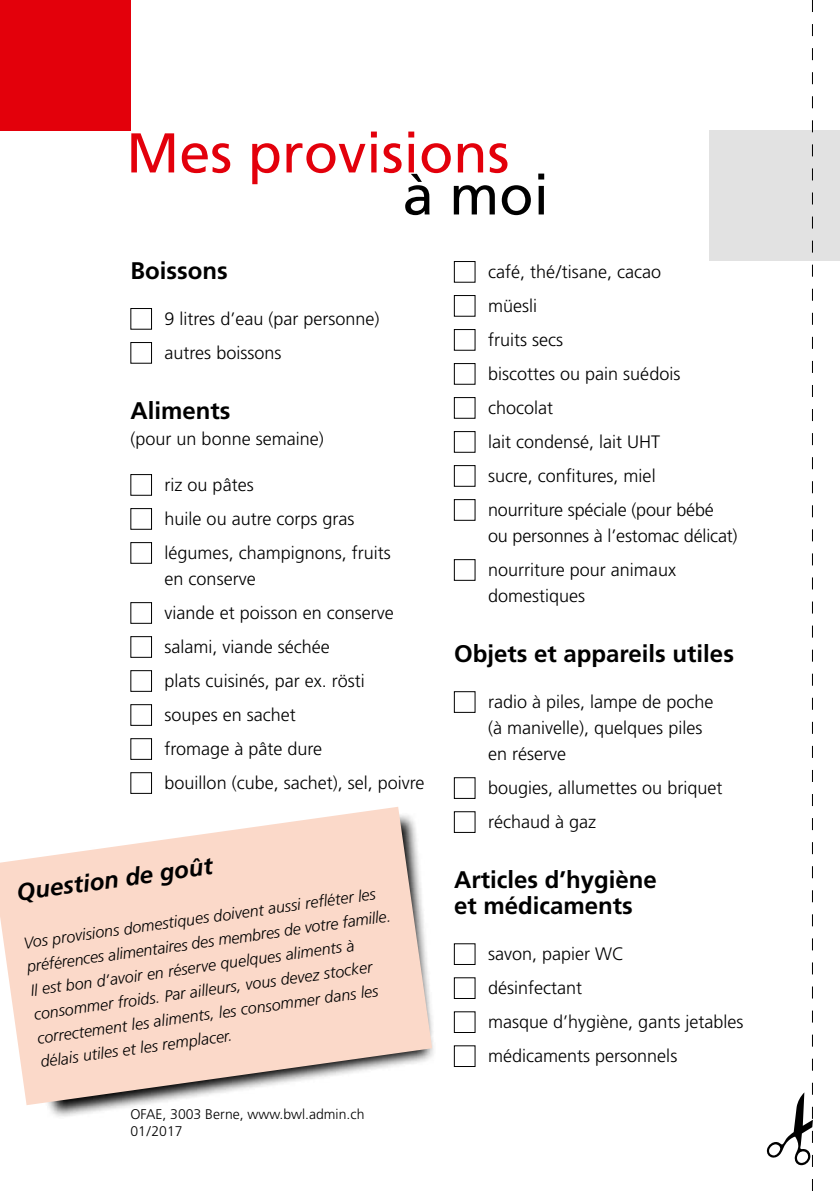
<style>
.page{position:relative;width:840px;height:1191px;background:#fff}
.page>*{position:absolute;margin:0;border:0;box-sizing:border-box;transform-origin:0 0}
.t1{font:56px "Frutiger";color:#e3000b}
.t2{font:56px "Frutiger";color:#000}
.t3{font:700 24px/26px "Frutiger";color:#000}
.t4{font:italic 700 24px "Frutiger";color:#000}
.t5{font:300 18px/34px "Frutiger";color:#000}
.t6{font:italic 300 16px/24px "Frutiger";color:#000}
.t7{font:300 14px/16.8px "Frutiger";color:#000}
</style>
<div class="page">
<div style="left:130px;top:308px;width:22px;height:21px;border:1px solid #000"></div>
<div style="left:130px;top:342px;width:22px;height:21px;border:1px solid #000"></div>
<div style="left:130px;top:474px;width:22px;height:21px;border:1px solid #000"></div>
<div style="left:130px;top:508px;width:22px;height:21px;border:1px solid #000"></div>
<div style="left:130px;top:542px;width:22px;height:21px;border:1px solid #000"></div>
<div style="left:130px;top:602px;width:22px;height:21px;border:1px solid #000"></div>
<div style="left:130px;top:636px;width:22px;height:21px;border:1px solid #000"></div>
<div style="left:130px;top:670px;width:22px;height:21px;border:1px solid #000"></div>
<div style="left:130px;top:704px;width:22px;height:21px;border:1px solid #000"></div>
<div style="left:130px;top:738px;width:22px;height:21px;border:1px solid #000"></div>
<div style="left:130px;top:772px;width:22px;height:21px;border:1px solid #000"></div>
<div style="left:454px;top:261px;width:21px;height:21px;border:1px solid #000"></div>
<div style="left:454px;top:295px;width:21px;height:21px;border:1px solid #000"></div>
<div style="left:454px;top:329px;width:21px;height:21px;border:1px solid #000"></div>
<div style="left:454px;top:363px;width:21px;height:21px;border:1px solid #000"></div>
<div style="left:454px;top:397px;width:21px;height:21px;border:1px solid #000"></div>
<div style="left:454px;top:431px;width:21px;height:21px;border:1px solid #000"></div>
<div style="left:454px;top:465px;width:21px;height:21px;border:1px solid #000"></div>
<div style="left:454px;top:499px;width:21px;height:21px;border:1px solid #000"></div>
<div style="left:454px;top:559px;width:21px;height:21px;border:1px solid #000"></div>
<div style="left:454px;top:691px;width:21px;height:21px;border:1px solid #000"></div>
<div style="left:454px;top:777px;width:21px;height:21px;border:1px solid #000"></div>
<svg style="left:48px;top:1105px;width:89px;height:12px"></svg>
<svg style="left:0;top:807px;width:432px;height:298px;fill:#fbd9c9"></svg>
<div style="left:709px;top:130px;width:130px;height:131px;background:#e2e2e2"></div>
<div style="left:0;top:0;width:130px;height:130px;background:#e3000b"></div>
<svg style="left:812px;top:0;width:1px;height:1191px"></svg>
<h1 class="t1" style="left:126px;top:120px;width:384px">Mes provisions</h1>
<h1 class="t2" style="left:402px;top:162px;width:148px">à moi</h1>
<h2 class="t3" style="left:130px;top:258px;width:99px">Boissons</h2>
<p class="t5" style="left:164px;top:302px;width:216px">9 litres d’eau (par personne) autres boissons</p>
<h2 class="t3" style="left:130px;top:398px;width:102px">Aliments</h2>
<p class="t5" style="left:130px;top:422px;width:195px">(pour un bonne semaine)</p>
<p class="t5" style="left:164px;top:468px;width:228px">riz ou pâtes<br>huile ou autre corps gras légumes, champignons, fruits</p>
<p class="t5" style="left:164px;top:562px;width:261px">en conserve<br>viande et poisson en conserve salami, viande séchée<br>plats cuisinés, par ex. rösti<br>soupes en sachet<br>fromage à pâte dure<br>bouillon (cube, sachet), sel, poivre</p>
<h2 class="t4" style="left:15px;top:878px;width:199px;rotate:-8deg">Question de goût</h2>
<p class="t6" style="left:22px;top:931px;width:368px;rotate:-8deg">Vos provisions domestiques doivent aussi refl éter les préférences alimentaires des membres de votre famille.<br>Il est bon d’avoir en réserve quelques aliments à consommer froids. Par ailleurs, vous devez stocker correctement les aliments, les consommer dans les délais utiles et les remplacer.</p>
<p class="t7" style="left:130px;top:1106px;width:235px">OFAE, 3003 Berne, www.bwl.admin.ch<br>01/2017</p>
<p class="t5" style="left:488px;top:255px;width:227px">café, thé/tisane, cacao müesli<br>fruits secs<br>biscottes ou pain suédois chocolat<br>lait condensé, lait UHT<br>sucre, confitures, miel nourriture spéciale (pour bébé</p>
<p class="t5" style="left:488px;top:519px;width:251px">ou personnes à l’estomac délicat) nourriture pour animaux</p>
<p class="t5" style="left:488px;top:579px;width:99px">domestiques</p>
<h2 class="t3" style="left:454px;top:641px;width:281px">Objets et appareils utiles</h2>
<p class="t5" style="left:488px;top:689px;width:227px;line-height:26px">radio à piles, lampe de poche (à manivelle), quelques piles en réserve</p>
<p class="t5" style="left:488px;top:771px;width:236px">bougies, allumettes ou briquet réchaud à gaz</p>
<h2 class="t3" style="left:454px;top:867px;width:204px">Articles d’hygiène et médicaments</h2>
<p class="t5" style="left:488px;top:937px;width:257px">savon, papier WC<br>désinfectant<br>masque d’hygiène, gants jetables médicaments personnels</p>
</div>
